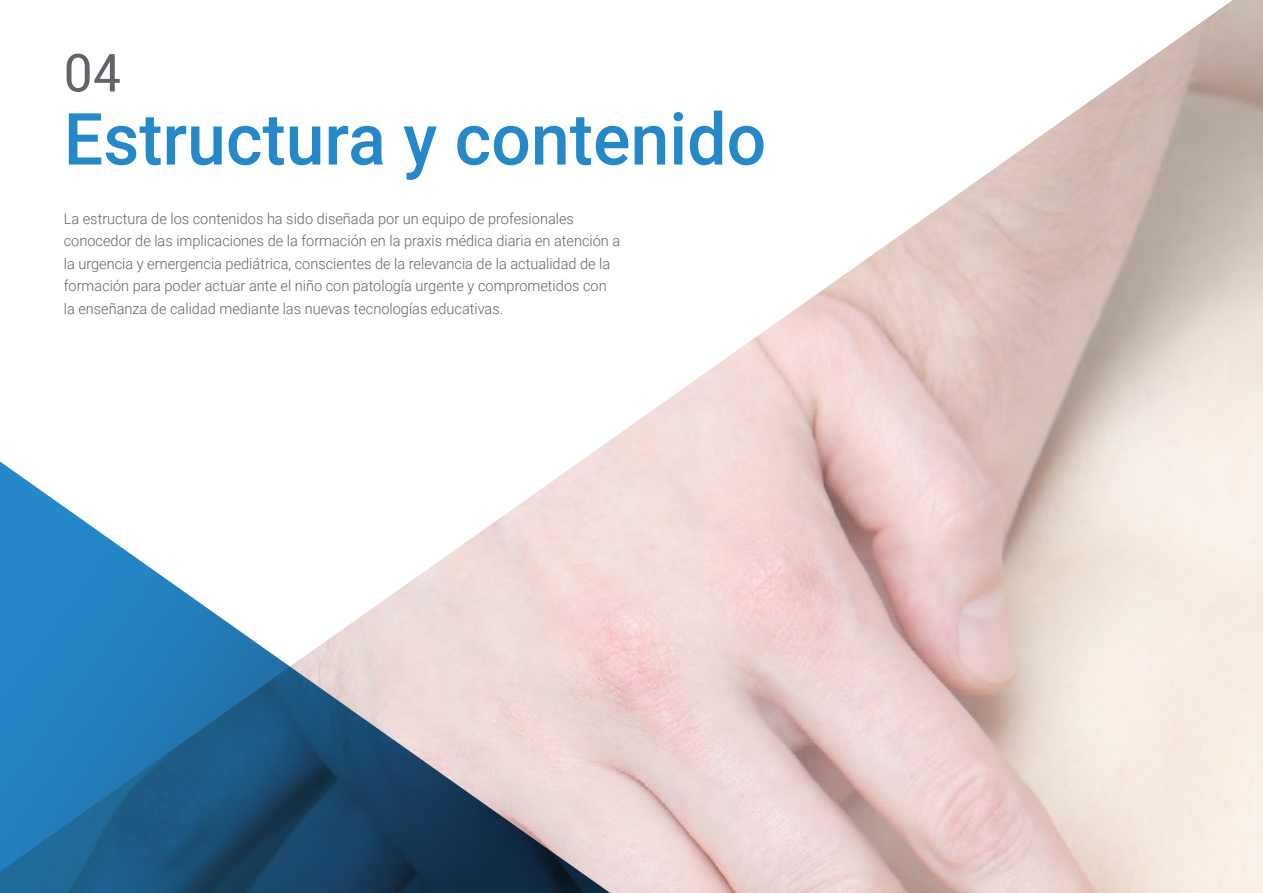
<style>
.page{position:relative;width:1263px;height:893px;background:#fff}
.page>*{position:absolute;margin:0;border:0;box-sizing:border-box;transform-origin:0 0}
.t1{font:500 72px "Roboto";color:#2488c9}
.t2{font:52.5px "Roboto";color:#61646a}
.t3{font:300 15px/22.5px "Roboto";color:#61646a}
</style>
<div class="page">
<img style="left:602px;top:0;width:661px;height:893px">
<svg style="left:0;top:446px;width:640px;height:447px"></svg>
<h2 class="t2" style="left:64px;top:36px;width:59px">04</h2>
<h1 class="t1" style="left:64px;top:89px;width:704px">Estructura y contenido</h1>
<p class="t3" style="left:64px;top:207px;width:558px">La estructura de los contenidos ha sido diseñada por un equipo de profesionales conocedor de las implicaciones de la formación en la praxis médica diaria en atención a la urgencia y emergencia pediátrica, conscientes de la relevancia de la actualidad de la formación para poder actuar ante el niño con patología urgente y comprometidos con la enseñanza de calidad mediante las nuevas tecnologías educativas.</p>
</div>
